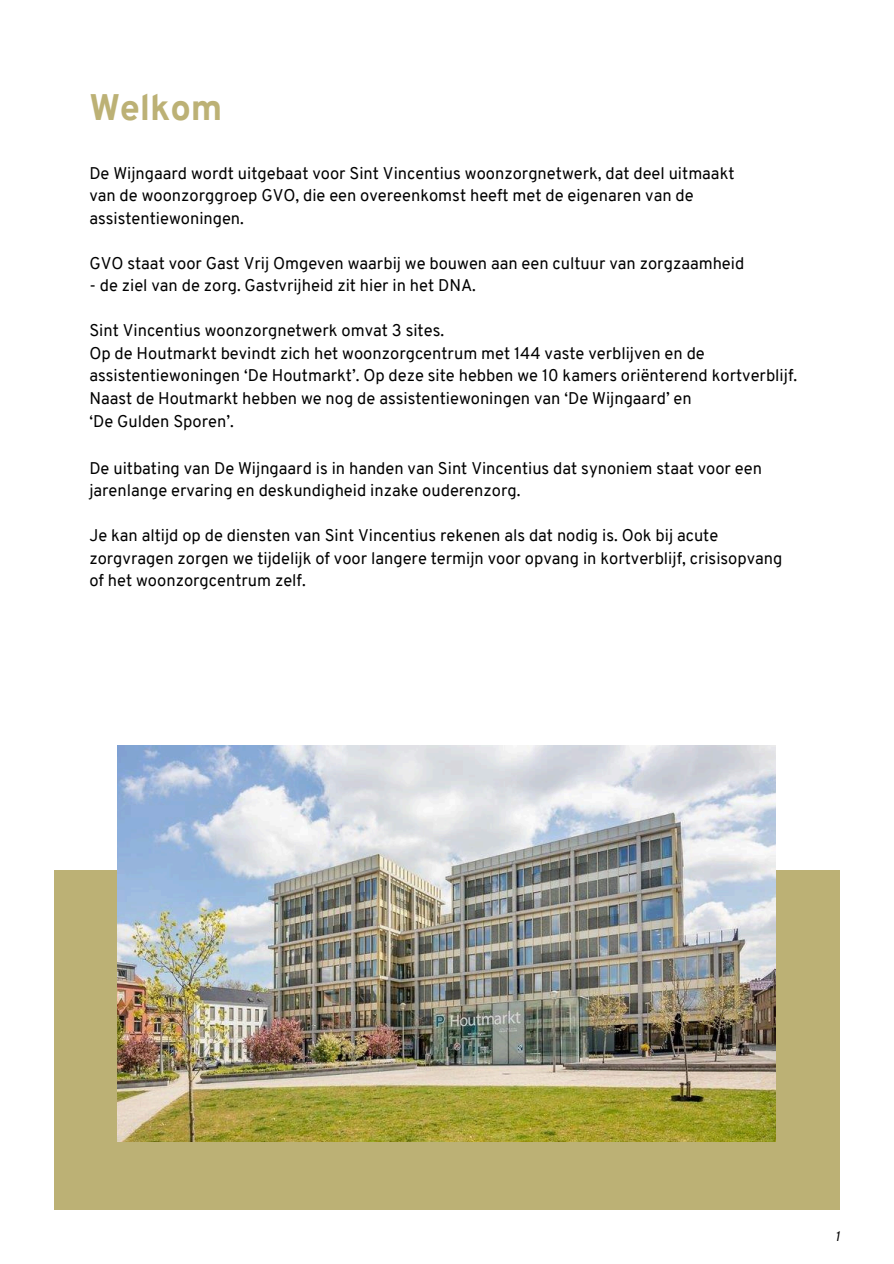
<style>
.page{position:relative;width:894px;height:1264px;background:#fff}
.page>*{position:absolute;margin:0;border:0;box-sizing:border-box;transform-origin:0 0}
.t1{font:800 36px "Overpass";letter-spacing:-.005em;color:#bcb175}
.t2{font:16.5px/22.5px "Overpass";color:#000}
.t3{font:italic 13.5px "Overpass";color:#000}
</style>
<div class="page">
<div style="left:54px;top:870px;width:785px;height:339px;background:#bcb175"></div>
<img style="left:117px;top:746px;width:657px;height:394px">
<h1 class="t1" style="left:89px;top:93px;width:134px">Welkom</h1>
<p class="t2" style="left:89px;top:163px;width:646px">De Wijngaard wordt uitgebaat voor Sint Vincentius woonzorgnetwerk, dat deel uitmaakt</p>
<p class="t2" style="left:89px;top:186px;width:605px">van de woonzorggroep GVO, die een overeenkomst heeft met de eigenaren van de assistentiewoningen.</p>
<p class="t2" style="left:89px;top:253px;width:656px">GVO staat voor Gast Vrij Omgeven waarbij we bouwen aan een cultuur van zorgzaamheid</p>
<p class="t2" style="left:89px;top:276px;width:388px">- de ziel van de zorg. Gastvrijheid zit hier in het DNA.</p>
<p class="t2" style="left:89px;top:321px;width:356px">Sint Vincentius woonzorgnetwerk omvat 3 sites.</p>
<p class="t2" style="left:89px;top:343px;width:709px">Op de Houtmarkt bevindt zich het woonzorgcentrum met 144 vaste verblijven en de assistentiewoningen ‘De Houtmarkt’. Op deze site hebben we 10 kamers oriënterend kortverblijf.</p>
<p class="t2" style="left:89px;top:388px;width:603px">Naast de Houtmarkt hebben we nog de assistentiewoningen van ‘De Wijngaard’ en</p>
<p class="t2" style="left:89px;top:411px;width:146px">‘De Gulden Sporen’.</p>
<p class="t2" style="left:89px;top:458px;width:674px">De uitbating van De Wijngaard is in handen van Sint Vincentius dat synoniem staat voor een jarenlange ervaring en deskundigheid inzake ouderenzorg.</p>
<p class="t2" style="left:89px;top:526px;width:694px">Je kan altijd op de diensten van Sint Vincentius rekenen als dat nodig is. Ook bij acute zorgvragen zorgen we tijdelijk of voor langere termijn voor opvang in kortverblijf, crisisopvang</p>
<p class="t2" style="left:89px;top:571px;width:218px">of het woonzorgcentrum zelf.</p>
<p class="t3" style="left:834px;top:1230px;width:6px">1</p>
</div>
